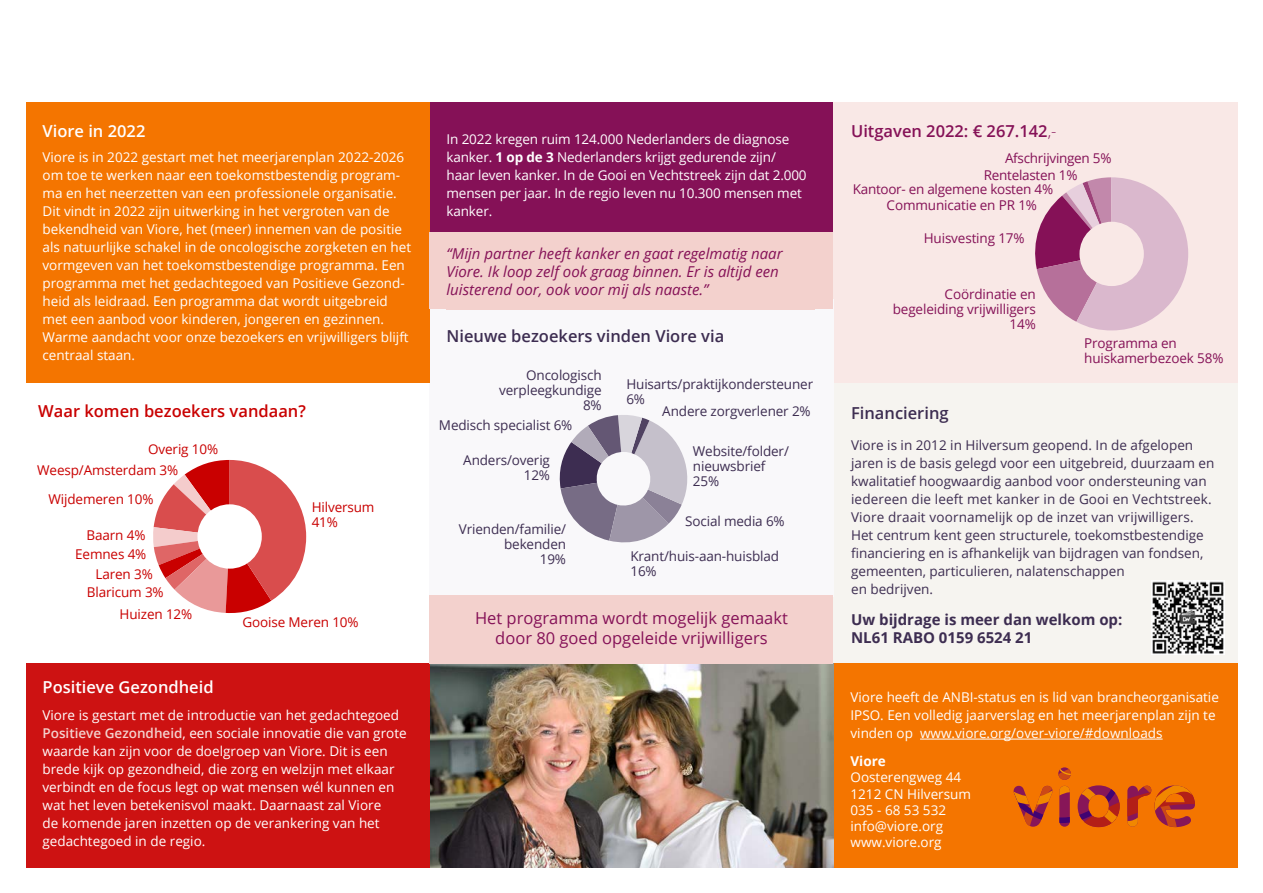
<style>
.page{position:relative;width:1263px;height:893px;background:#fff}
.page>*{position:absolute;margin:0;border:0;box-sizing:border-box;transform-origin:0 0}
.t1{font:16.5px/19.8px "Open Sans";color:#851157;text-align:center}
.t2{font:600 16.5px "Open Sans";color:#3d2d51}
.t3{font:600 16.5px "Open Sans";color:#fff}
.t4{font:600 16.5px "Open Sans";color:#c90000}
.t5{font:600 16.5px "Open Sans";color:#851157}
.t6{font:italic 15px/18px "Open Sans";color:#851157}
.t7{font:700 15px/18px "Open Sans";color:#3d2d51}
.t8{font:13.5px/18px "Open Sans";color:#fff}
.t9{font:13.5px/15px "Open Sans";color:#3d2d51}
.t10{font:13.5px/15px "Open Sans";letter-spacing:-.01em;color:#851157}
.t11{font:13.5px/15px "Open Sans";letter-spacing:-.01em;color:#c90000}
.t12{font:700 13.5px "Open Sans";color:#fff}
.s1{font-weight:600;color:#f3d1cd}
.s2{font-weight:700}
.s3{font-weight:300}
</style>
<div class="page">
<div style="left:833px;top:663px;width:405px;height:204px;background:#f47500"></div>
<div style="left:833px;top:382px;width:405px;height:281px;background:#f6f4f0"></div>
<div style="left:833px;top:102px;width:405px;height:280px;background:#f9e8e6"></div>
<div style="left:429px;top:299px;width:405px;height:297px;background:#f9f8fa"></div>
<img style="left:430px;top:663px;width:403px;height:204px">
<div style="left:26px;top:663px;width:404px;height:204px;background:#cd1212"></div>
<div style="left:429px;top:102px;width:404px;height:130px;background:#851157"></div>
<div style="left:26px;top:102px;width:403px;height:280px;background:#f47500"></div>
<hr style="left:920px;top:739px;width:243px;height:1px;background:#fff">
<div style="left:429px;top:595px;width:404px;height:68px;background:#f3d1cd"></div>
<svg style="left:153px;top:460px;width:153px;height:153px"></svg>
<div style="left:197px;top:504px;width:65px;height:65px;background:#fff;border-radius:50%"></div>
<svg style="left:1035px;top:177px;width:153px;height:154px"></svg>
<div style="left:1079px;top:222px;width:65px;height:64px;background:#f9e8e6;border-radius:50%"></div>
<img style="left:1151px;top:581px;width:74px;height:74px">
<svg style="left:559px;top:415px;width:129px;height:128px"></svg>
<svg style="left:1014px;top:767px;width:181px;height:60px"></svg>
<div style="left:429px;top:232px;width:404px;height:76px;background:#f3d1cd"></div>
<div style="left:446px;top:247px;width:368px;height:62px;background:#f3d1cd"></div>
<p class="t3" style="left:43px;top:119px;width:104px">Viore in 2022</p>
<p class="t8" style="left:43px;top:148px;width:370px">Viore is in 2022 gestart met het meerjarenplan 2022-2026 om toe te werken naar een toekomstbestendig program&shy;ma en het neerzetten van een professionele organisatie.<br>Dit vindt in 2022 zijn uitwerking in het vergroten van de bekendheid van Viore, het (meer) innemen van de positie als natuurlijke schakel in de oncologische zorgketen en het vormgeven van het toekomstbestendige programma. Een programma met het gedachtegoed van Positieve Gezond&shy;heid als leidraad. Een programma dat wordt uitgebreid met een aanbod voor kinderen, jongeren en gezinnen.<br>Warme aandacht voor onze bezoekers en vrijwilligers blijft centraal staan.</p>
<p class="t4" style="left:38px;top:400px;width:269px">Waar komen bezoekers vandaan?</p>
<p class="t11" style="left:148px;top:441px;width:72px">Overig 10%</p>
<p class="t11" style="left:37px;top:463px;width:143px">Weesp/Amsterdam 3%</p>
<p class="t11" style="left:49px;top:491px;width:106px">Wijdemeren 10%</p>
<p class="t11" style="left:87px;top:527px;width:60px">Baarn 4%</p>
<p class="t11" style="left:95px;top:566px;width:59px">Laren 3%</p>
<p class="t11" style="left:75px;top:546px;width:73px">Eemnes 4%</p>
<p class="t11" style="left:87px;top:584px;width:78px">Blaricum 3%</p>
<p class="t11" style="left:120px;top:606px;width:74px">Huizen 12%</p>
<p class="t3" style="left:43px;top:675px;width:173px">Positieve Gezondheid</p>
<p class="t11" style="left:312px;top:499px;width:64px">Hilversum<br>41%</p>
<p class="t11" style="left:242px;top:614px;width:118px">Gooise Meren 10%</p>
<p class="t8" style="left:43px;top:706px;width:366px">Viore is gestart met de introductie van het gedachtegoed <span class="s1">Positieve Gezondheid</span>, een sociale innovatie die van grote waarde kan zijn voor de doelgroep van Viore. Dit is een brede kijk op gezondheid, die zorg en welzijn met elkaar verbindt en de focus legt op wat mensen wél kunnen en wat het leven betekenisvol maakt. Daarnaast zal Viore<br>de komende jaren inzetten op de verankering van het gedachtegoed in de regio.</p>
<p class="t8" style="left:446px;top:130px;width:362px">In 2022 kregen ruim 124.000 Nederlanders de diagnose kanker. <span class="s2">1 op de 3</span> Nederlanders krijgt gedurende zijn/ haar leven kanker. In de Gooi en Vechtstreek zijn dat 2.000 mensen per jaar. In de regio leven nu 10.300 mensen met kanker.</p>
<p class="t6" style="left:446px;top:244px;width:338px">“Mijn partner heeft kanker en gaat regelmatig naar<br>Viore. Ik loop zelf ook graag binnen. Er is altijd een luisterend oor, ook voor mij als naaste.”</p>
<p class="t2" style="left:446px;top:325px;width:279px">Nieuwe bezoekers vinden Viore via</p>
<p class="t9" style="left:499px;top:367px;width:104px;text-align:right">Oncologisch verpleegkundige<br>8%</p>
<p class="t9" style="left:626px;top:376px;width:188px">Huisarts/praktijkondersteuner<br>6%</p>
<p class="t9" style="left:662px;top:403px;width:150px">Andere zorgverlener 2%</p>
<p class="t9" style="left:693px;top:443px;width:98px">Website/folder/ nieuwsbrief<br>25%</p>
<p class="t9" style="left:685px;top:514px;width:101px">Social media 6%</p>
<p class="t9" style="left:630px;top:548px;width:150px">Krant/huis-aan-huisblad<br>16%</p>
<p class="t9" style="left:439px;top:418px;width:135px">Medisch specialist 6%</p>
<p class="t9" style="left:463px;top:452px;width:88px;text-align:right">Anders/overig<br>12%</p>
<p class="t9" style="left:459px;top:522px;width:109px;text-align:right">Vrienden/familie/ bekenden<br>19%</p>
<p class="t1" style="left:475px;top:608px;width:314px">Het programma wordt mogelijk gemaakt door 80 goed opgeleide vrijwilligers</p>
<p class="t5" style="left:851px;top:120px;width:207px">Uitgaven 2022: € 267.142<span class="s3">,-</span></p>
<p class="t10" style="left:1005px;top:150px;width:108px">Afschrijvingen 5%</p>
<p class="t10" style="left:984px;top:167px;width:95px">Rentelasten 1%</p>
<p class="t10" style="left:853px;top:181px;width:202px">Kantoor- en algemene kosten 4%</p>
<p class="t10" style="left:887px;top:197px;width:152px">Communicatie en PR 1%</p>
<p class="t10" style="left:924px;top:230px;width:102px">Huisvesting 17%</p>
<p class="t10" style="left:893px;top:286px;width:145px;text-align:right">Coördinatie en begeleiding vrijwilligers<br>14%</p>
<p class="t2" style="left:851px;top:401px;width:99px">Financiering</p>
<p class="t10" style="left:1084px;top:335px;width:141px">Programma en huiskamerbezoek 58%</p>
<p class="t9" style="left:851px;top:436px;width:365px;line-height:18px">Viore is in 2012 in Hilversum geopend. In de afgelopen jaren is de basis gelegd voor een uitgebreid, duurzaam en kwalitatief hoogwaardig aanbod voor ondersteuning van iedereen die leeft met kanker in de Gooi en Vechtstreek.<br>Viore draait voornamelijk op de inzet van vrijwilligers.<br>Het centrum kent geen structurele, toekomstbestendige financiering en is afhankelijk van bijdragen van fondsen, gemeenten, particulieren, nalatenschappen<br>en bedrijven.</p>
<p class="t7" style="left:851px;top:610px;width:273px">Uw bijdrage is meer dan welkom op:<br>NL61 RABO 0159 6524 21</p>
<p class="t8" style="left:850px;top:688px;width:370px">Viore heeft de ANBI-status en is lid van brancheorganisatie<br>IPSO. Een volledig jaarverslag en het meerjarenplan zijn te vinden op www.viore.org/over-viore/#downloads</p>
<p class="t12" style="left:850px;top:752px;width:37px">Viore</p>
<p class="t8" style="left:850px;top:769px;width:122px;line-height:16.2px">Oosterengweg 44<br>1212 CN Hilversum<br>035 - 68 53 532 info@viore.org www.viore.org</p>
</div>
